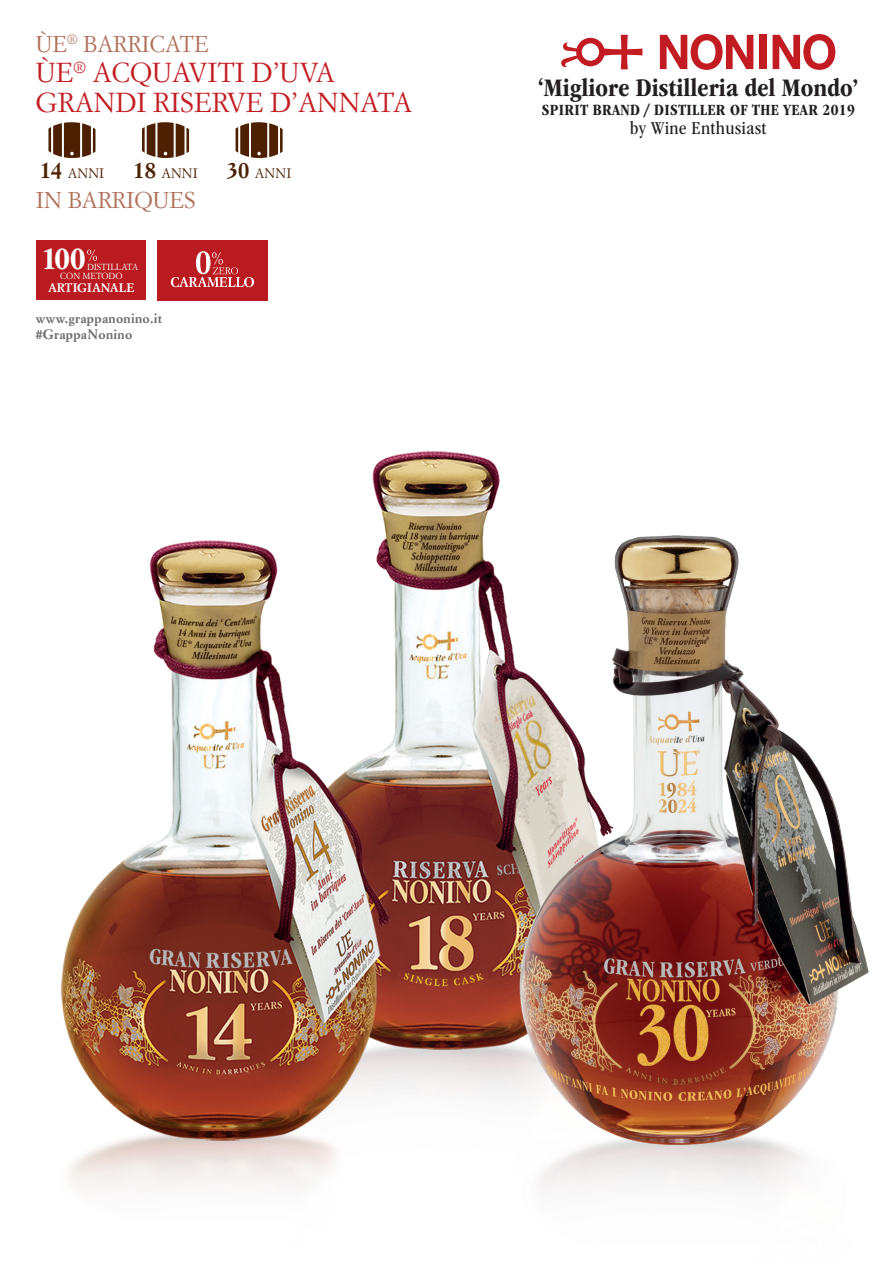
<style>
.page{position:relative;width:893px;height:1263px;background:#fff}
.page>*{position:absolute;margin:0;border:0;box-sizing:border-box;transform-origin:0 0}
.t1{font:700 condensed 32.25px "ITC Garamond Std";color:#fff}
.t2{font:27px/30px "Simoncini Garamond Std";color:#c31d22}
.t3{font:700 condensed 26.25px "ITC Garamond Std";color:#231f20}
.t4{font:22.5px "Simoncini Garamond Std";color:#b06f58}
.t5{font:condensed 18.9px "ITC Garamond Std";letter-spacing:.02em;color:#231f20}
.t6{font:700 condensed 16.2px "ITC Garamond Std";letter-spacing:.02em;color:#231f20}
.t7{font:700 13.5px/16.5px "Simoncini Garamond Std";letter-spacing:.02em;color:#6c6d70}
.t8{font:13.5px "Simoncini Garamond Std";letter-spacing:.01em;color:#4c2001}
.t9{font:700 12.15px "Simoncini Garamond Std";color:#fff}
.t10{font:8.7px/8.9px "Simoncini Garamond Std";color:#fff}
.s1{font-weight:700;font-size:22.5px}
</style>
<div class="page">
<svg style="left:48px;top:122px;width:47px;height:36px"></svg>
<svg style="left:142px;top:122px;width:47px;height:36px"></svg>
<svg style="left:236px;top:122px;width:47px;height:36px"></svg>
<div style="left:36px;top:240px;width:110px;height:60px;background:#ba1b20"></div>
<svg style="left:87px;top:249px;width:10px;height:12px"></svg>
<div style="left:157px;top:240px;width:110px;height:60px;background:#ba1b20"></div>
<svg style="left:171px;top:251px;width:83px;height:36px"></svg>
<svg style="left:561px;top:35px;width:81px;height:34px"></svg>
<svg style="left:660px;top:34px;width:93px;height:36px"></svg>
<div style="left:759px;top:35px;width:8px;height:34px;background:#c21b21"></div>
<svg style="left:773px;top:34px;width:62px;height:36px"></svg>
<img style="left:60px;top:451px;width:809px;height:740px">
<p class="t4" style="left:36px;top:30px;width:174px">ÙE<sup>®</sup> BARRICATE</p>
<p class="t2" style="left:36px;top:57px;width:378px">ÙE<sup>®</sup> ACQUAVITI D’UVA<br>GRANDI RISERVE D’ANNATA</p>
<p class="t8" style="left:40px;top:165px;width:66px"><span class="s1">14</span> ANNI</p>
<p class="t8" style="left:133px;top:165px;width:66px"><span class="s1">18</span> ANNI</p>
<p class="t8" style="left:227px;top:165px;width:66px"><span class="s1">30</span> ANNI</p>
<p class="t4" style="left:36px;top:186px;width:161px">IN BARRIQUES</p>
<p class="t1" style="left:42px;top:241px;width:46px">100</p>
<p class="t9" style="left:48px;top:280px;width:88px">ARTIGIANALE</p>
<p class="t10" style="left:60px;top:262px;width:79px;text-indent:27px">DISTILLATA<br>CON METODO</p>
<p class="t7" style="left:36px;top:310px;width:128px">www.grappanonino.it #GrappaNonino</p>
<p class="t3" style="left:538px;top:73px;width:322px">‘Migliore Distilleria del Mondo’</p>
<p class="t6" style="left:542px;top:101px;width:314px">SPIRIT BRAND / DISTILLER OF THE YEAR 2019</p>
<p class="t5" style="left:630px;top:117px;width:138px">by Wine Enthusiast</p>
</div>
